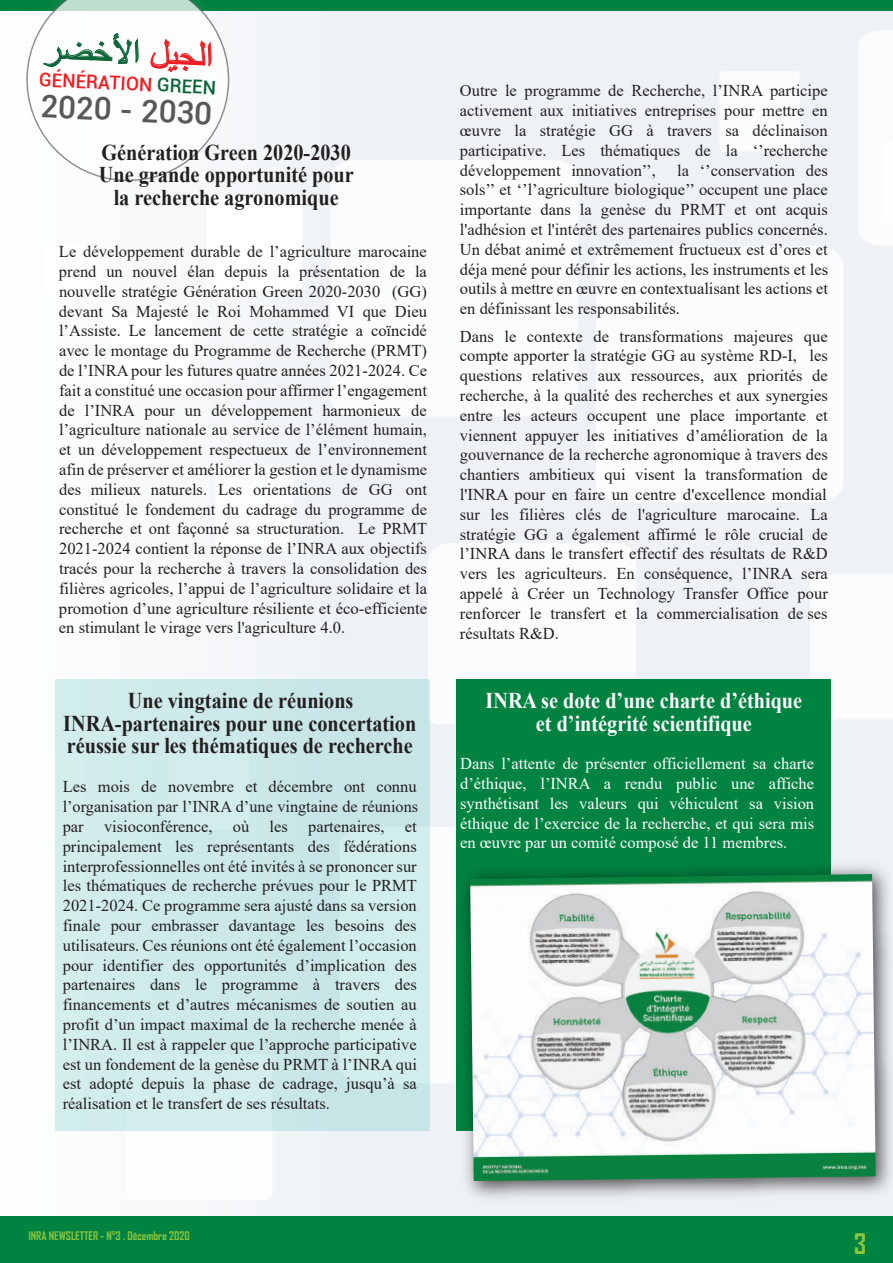
<style>
.page{position:relative;width:893px;height:1263px;background:#eef2f6}
.page>*{position:absolute;margin:0;border:0;box-sizing:border-box;transform-origin:0 0}
.t1{font:37.05px "Arial";color:#ee1d23}
.t2{font:500 31.35px "Roboto";color:#57585a}
.t3{font:700 27.15px "Agency FB";color:#8bc63e}
.t4{font:700 22.5px/22.5px "Times New Roman";color:#231f20;text-align:center;scale:.9 1}
.t5{font:700 22.5px/22.5px "Times New Roman";color:#fff;text-align:center;scale:.9 1}
.t6{font:500 18.9px "Roboto";color:#ee1d23}
.t7{font:16.5px/19.8px "Times New Roman";color:#231f20;text-align:justify}
.t8{font:16.5px/19.8px "Times New Roman";color:#fff;text-align:justify}
.t9{font:700 11.4px "Agency FB";color:#8bc63e}
.s1{color:#0c6638}
</style>
<div class="page">
<div style="left:331px;top:160px;width:247px;height:256px;background:#fbfcfd"></div>
<div style="left:596px;top:246px;width:247px;height:256px;background:#fbfcfd"></div>
<div style="left:428px;top:543px;width:208px;height:181px;background:#fbfcfd"></div>
<div style="left:859px;top:31px;width:34px;height:214px;background:#fbfcfd"></div>
<div style="left:719px;top:71px;width:81px;height:81px;background:#fff;border-radius:4px"></div>
<div style="left:810px;top:574px;width:83px;height:145px;background:#fbfcfd"></div>
<div style="left:0;top:11px;width:321px;height:1220px;background:#f9fafc"></div>
<div style="left:207px;top:195px;width:96px;height:96px;background:#fff;border-radius:7px"></div>
<div style="left:44px;top:246px;width:52px;height:51px;background:#fff;border-radius:4px"></div>
<div style="left:112px;top:315px;width:80px;height:80px;background:#fff;border-radius:6px"></div>
<svg style="left:55px;top:852px;width:1px;height:256px"></svg>
<div style="left:430px;top:827px;width:27px;height:256px;background:#fbfcfd"></div>
<div style="left:4px;top:758px;width:80px;height:80px;background:#fff;border-radius:4px"></div>
<div style="left:127px;top:1054px;width:145px;height:146px;background:#fff;border-radius:7px"></div>
<div style="left:0;top:0;width:893px;height:10px;background:#008240"></div>
<div style="left:0;top:1216px;width:893px;height:47px;background:#008240"></div>
<div style="left:56px;top:679px;width:374px;height:451px;background:#ceeaea"></div>
<div style="left:457px;top:679px;width:374px;height:451px;background:#008240"></div>
<img style="left:451px;top:855px;width:441px;height:344px">
<img style="left:470px;top:874px;width:406px;height:307px">
<svg style="left:25px;top:0;width:206px;height:182px"></svg>
<h1 class="t1" style="left:94px;top:26px;width:151px;rotate:3deg">ا لج يل<span class="s1">ال أخ</span></h1>
<h2 class="t2" style="left:42px;top:83px;width:173px;rotate:3deg">2020 - 2030</h2>
<p class="t6" style="left:40px;top:66px;width:179px;rotate:3deg">GÉNÉRATION <span class="s1">GREEN</span></p>
<h3 class="t4" style="left:99px;top:140px;width:285px">Génération Green 2020-2030<br>Une grande opportunité pour la recherche agronomique</h3>
<p class="t7" style="left:59px;top:241px;width:370px">Le développement durable de l’agriculture marocaine prend un nouvel élan depuis la présentation de la nouvelle stratégie Génération Green 2020-2030 (GG) devant Sa Majesté le Roi Mohammed VI que Dieu l’Assiste. Le lancement de cette stratégie a coïncidé avec le montage du Programme de Recherche (PRMT) de l’INRA pour les futures quatre années 2021-2024. Ce fait a constitué une occasion pour affirmer l’engagement de l’INRA pour un développement harmonieux de l’agriculture nationale au service de l’élément humain, et un développement respectueux de l’environnement afin de préserver et améliorer la gestion et le dynamisme des milieux naturels. Les orientations de GG ont constitué le fondement du cadrage du programme de recherche et ont façonné sa structuration. Le PRMT 2021-2024 contient la réponse de l’INRA aux objectifs tracés pour la recherche à travers la consolidation des filières agricoles, l’appui de l’agriculture solidaire et la promotion d’une agriculture résiliente et éco-efficiente en stimulant le virage vers l'agriculture 4.0.</p>
<p class="t7" style="left:460px;top:80px;width:369px">Outre le programme de Recherche, l’INRA participe activement aux initiatives entreprises pour mettre en œuvre la stratégie GG à travers sa déclinaison participative. Les thématiques de la ‘’recherche développement innovation’’,</p>
<p class="t7" style="left:460px;top:160px;width:370px;text-indent:217px">la ‘’conservation des sols’’ et ‘’l’agriculture biologique’’ occupent une place importante dans la genèse du PRMT et ont acquis l'adhésion et l'intérêt des partenaires publics concernés.<br>Un débat animé et extrêmement fructueux est d’ores et déja mené pour définir les actions, les instruments et les outils à mettre en œuvre en contextualisant les actions et en définissant les responsabilités.</p>
<p class="t7" style="left:460px;top:326px;width:369px">Dans le contexte de transformations majeures que compte apporter la stratégie GG au système RD-I, les questions relatives aux ressources, aux priorités de recherche, à la qualité des recherches et aux synergies entre les acteurs occupent une place importante et viennent appuyer les initiatives d’amélioration de la gouvernance de la recherche agronomique à travers des chantiers ambitieux qui visent la transformation de l'INRA pour en faire un centre d'excellence mondial sur les filières clés de l'agriculture marocaine. La stratégie GG a également affirmé le rôle crucial de l’INRA dans le transfert effectif des résultats de R&amp;D vers les agriculteurs. En conséquence, l’INRA sera appelé à Créer un Technology Transfer Office pour renforcer le transfert et la commercialisation de ses résultats R&amp;D.</p>
<h3 class="t4" style="left:63px;top:689px;width:394px">Une vingtaine de réunions<br>INRA-partenaires pour une concertation réussie sur les thématiques de recherche</h3>
<h3 class="t5" style="left:485px;top:689px;width:353px">INRA se dote d’une charte d’éthique et d’intégrité scientifique</h3>
<p class="t7" style="left:63px;top:776px;width:357px">Les mois de novembre et décembre ont connu l’organisation par l’INRA d’une vingtaine de réunions par visioconférence, où les partenaires, et principalement les représentants des fédérations interprofessionnelles ont été invités à se prononcer sur les thématiques de recherche prévues pour le PRMT 2021-2024. Ce programme sera ajusté dans sa version finale pour embrasser davantage les besoins des utilisateurs. Ces réunions ont été également l’occasion pour identifier des opportunités d’implication des partenaires dans le programme à travers des financements et d’autres mécanismes de soutien au profit d’un impact maximal de la recherche menée à l’INRA. Il est à rappeler que l’approche participative est un fondement de la genèse du PRMT à l’INRA qui est adopté depuis la phase de cadrage, jusqu’à sa réalisation et le transfert de ses résultats.</p>
<p class="t8" style="left:460px;top:753px;width:356px">Dans l’attente de présenter officiellement sa charte d’éthique, l’INRA a rendu public une affiche synthétisant les valeurs qui véhiculent sa vision éthique de l’exercice de la recherche, et qui sera mis en œuvre par un comité composé de 11 membres.</p>
<p class="t9" style="left:28px;top:1229px;width:163px">INRA NEWSLETTER - N°3 . Décembre 2020</p>
<h3 class="t3" style="left:854px;top:1226px;width:14px">3</h3>
</div>
